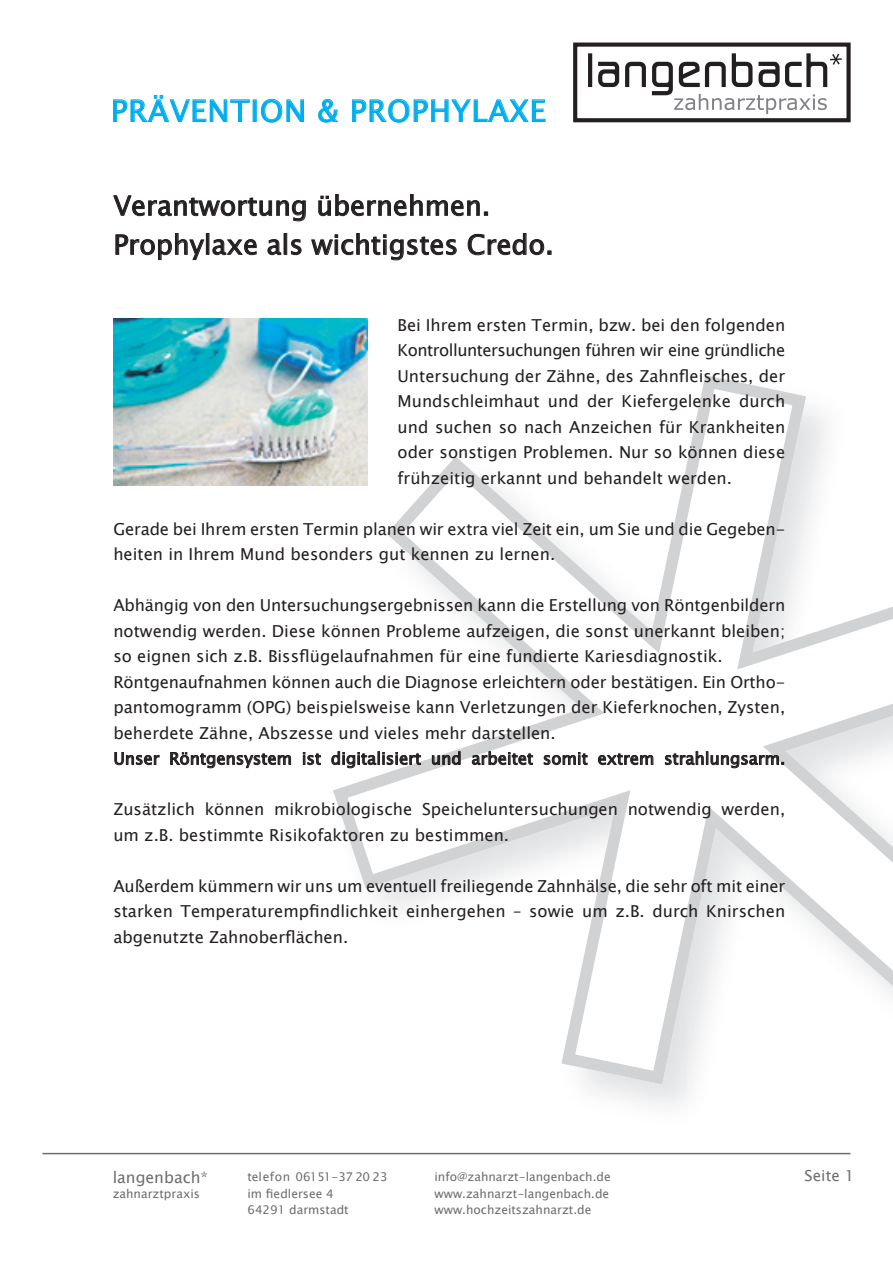
<style>
.page{position:relative;width:893px;height:1263px;background:#fff}
.page>*{position:absolute;margin:0;border:0;box-sizing:border-box;transform-origin:0 0}
.t1{font:30px "Lucida Sans Unicode";letter-spacing:.03em;color:#00aeef}
.t2{font:27px/39px "Lucida Sans Unicode";color:#231f20}
.t3{font:16.5px/25.5px "Lucida Sans Unicode";color:#231f20}
.t4{font:15.75px "Lucida Sans Unicode";color:#6c6d70}
.t5{font:15.15px "Lucida Sans Unicode";color:#6c6d70}
.t6{font:12px/16.6px "Lucida Sans Unicode";color:#6c6d70}
</style>
<div class="page">
<svg style="left:333px;top:375px;width:560px;height:709px"></svg>
<hr style="left:43px;top:1153px;width:807px;height:1px;background:#6c6d70">
<svg style="left:573px;top:42px;width:278px;height:78px"></svg>
<img style="left:113px;top:319px;width:255px;height:166px">
<svg style="left:113px;top:195px;width:193px;height:27px"></svg>
<svg style="left:318px;top:194px;width:170px;height:22px"></svg>
<svg style="left:115px;top:233px;width:90px;height:27px"></svg>
<div style="left:206px;top:233px;width:3px;height:22px;border:1px solid #231f20"></div>
<svg style="left:212px;top:239px;width:45px;height:16px"></svg>
<svg style="left:267px;top:239px;width:15px;height:16px"></svg>
<div style="left:284px;top:233px;width:3px;height:22px;border:1px solid #231f20"></div>
<svg style="left:291px;top:239px;width:11px;height:16px"></svg>
<svg style="left:311px;top:233px;width:146px;height:28px"></svg>
<svg style="left:467px;top:233px;width:84px;height:23px"></svg>
<svg style="left:114px;top:752px;width:46px;height:13px"></svg>
<svg style="left:170px;top:752px;width:121px;height:17px"></svg>
<svg style="left:303px;top:752px;width:18px;height:13px"></svg>
<svg style="left:331px;top:751px;width:90px;height:17px"></svg>
<svg style="left:432px;top:751px;width:29px;height:14px"></svg>
<svg style="left:472px;top:751px;width:61px;height:14px"></svg>
<svg style="left:543px;top:752px;width:45px;height:13px"></svg>
<svg style="left:598px;top:753px;width:56px;height:12px"></svg>
<svg style="left:665px;top:751px;width:119px;height:17px"></svg>
<svg style="left:113px;top:95px;width:137px;height:28px"></svg>
<svg style="left:261px;top:99px;width:43px;height:24px"></svg>
<svg style="left:318px;top:99px;width:20px;height:24px"></svg>
<svg style="left:352px;top:99px;width:194px;height:24px"></svg>
<h1 class="t1" style="left:111px;top:87px;width:436px">PRÄVENTION &amp; PROPHYLAXE</h1>
<h2 class="t2" style="left:113px;top:186px;width:442px">Verantwortung übernehmen.<br>Prophylaxe als wichtigstes Credo.</h2>
<p class="t3" style="left:398px;top:312px;width:389px;text-align:justify">Bei Ihrem ersten Termin, bzw. bei den folgenden Kontrolluntersuchungen führen wir eine gründliche Untersuchung der Zähne, des Zahnfleisches, der Mundschleimhaut und der Kiefergelenke durch und suchen so nach Anzeichen für Krankheiten oder sonstigen Problemen. Nur so können diese frühzeitig erkannt und behandelt werden.</p>
<p class="t3" style="left:113px;top:516px;width:673px">Gerade bei Ihrem ersten Termin planen wir extra viel Zeit ein, um Sie und die Gegeben&shy;heiten in Ihrem Mund besonders gut kennen zu lernen.</p>
<p class="t3" style="left:113px;top:593px;width:673px">Abhängig von den Untersuchungsergebnissen kann die Erstellung von Röntgenbildern notwendig werden. Diese können Probleme aufzeigen, die sonst unerkannt bleiben; so eignen sich z.B. Bissflügelaufnahmen für eine fundierte Kariesdiagnostik.<br>Röntgenaufnahmen können auch die Diagnose erleichtern oder bestätigen. Ein Ortho&shy;pantomogramm (OPG) beispielsweise kann Verletzungen der Kieferknochen, Zysten, beherdete Zähne, Abszesse und vieles mehr darstellen.<br>Unser Röntgensystem ist digitalisiert und arbeitet somit extrem strahlungsarm.</p>
<p class="t3" style="left:113px;top:797px;width:673px">Zusätzlich können mikrobiologische Speicheluntersuchungen notwendig werden, um z.B. bestimmte Risikofaktoren zu bestimmen.</p>
<p class="t3" style="left:113px;top:873px;width:673px;text-align:justify">Außerdem kümmern wir uns um eventuell freiliegende Zahnhälse, die sehr oft mit einer starken Temperaturempfindlichkeit einhergehen – sowie um z.B. durch Knirschen abgenutzte Zahnoberflächen.</p>
<p class="t4" style="left:113px;top:1165px;width:97px">langenbach*</p>
<p class="t6" style="left:113px;top:1185px;width:89px">zahnarztpraxis</p>
<p class="t6" style="left:247px;top:1168px;width:142px">telefon 06151-37 20 23 im fiedlersee 4<br>64291 darmstadt</p>
<p class="t6" style="left:434px;top:1168px;width:178px">info@zahnarzt-langenbach.de www.zahnarzt-langenbach.de www.hochzeitszahnarzt.de</p>
<p class="t5" style="left:805px;top:1163px;width:51px">Seite 1</p>
</div>
